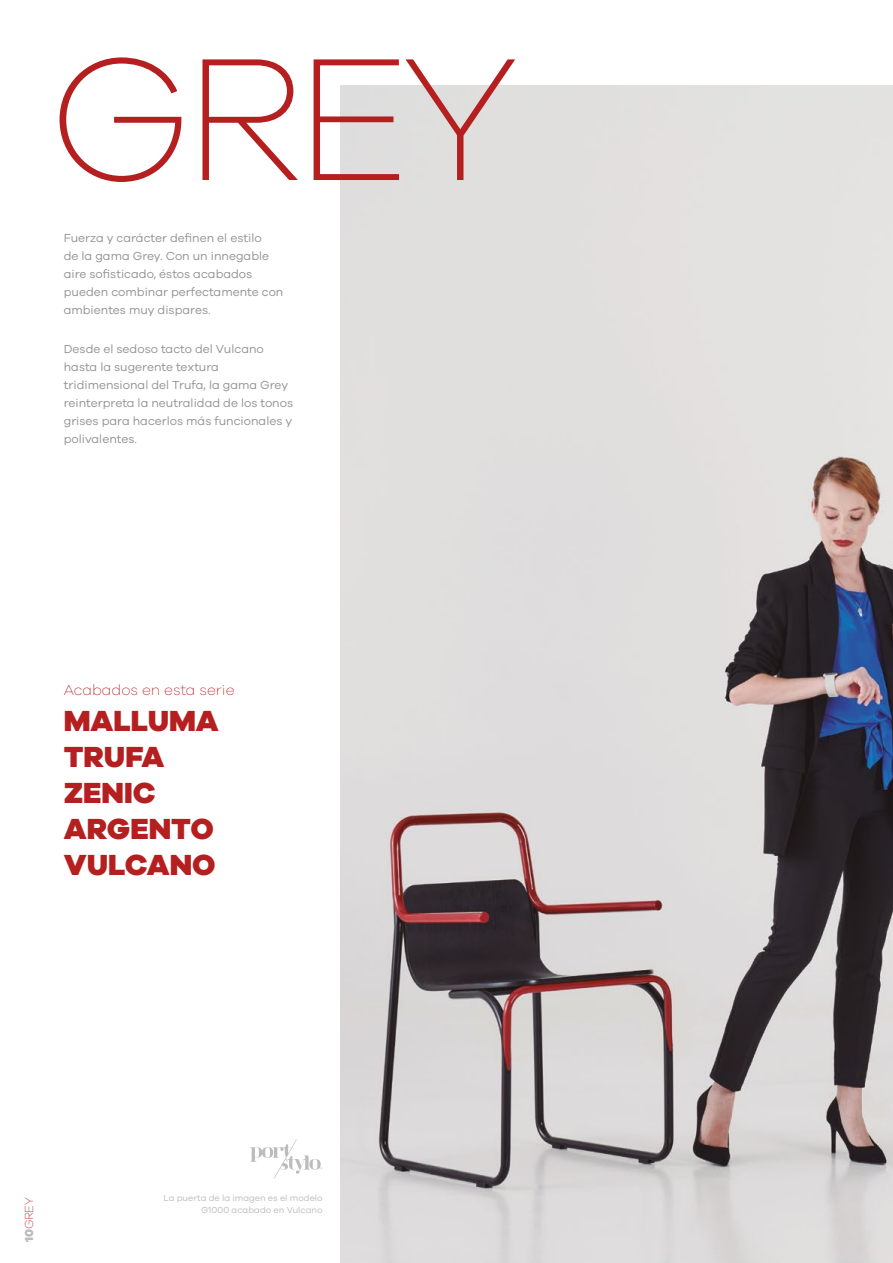
<style>
.page{position:relative;width:893px;height:1263px;background:#fff}
.page>*{position:absolute;margin:0;border:0;box-sizing:border-box;transform-origin:0 0}
.t1{font:200 180px "Galano Grotesque";color:#b51f1f}
.t2{font:800 30px/36px "Galano Grotesque";color:#b51f1f}
.t3{font:200 15px "Galano Grotesque";color:#b51f1f}
.t4{font:12px/18px "Galano Grotesque";color:#929292}
.t5{font:200 12px "Galano Grotesque";color:#b51f1f}
.t6{font:9px/12px "Galano Grotesque";color:#bcbcbc;text-align:right}
.s1{font-weight:800;color:#bcbcbc}
</style>
<div class="page">
<img style="left:340px;top:85px;width:553px;height:1178px">
<svg style="left:250px;top:1140px;width:73px;height:38px"></svg>
<h1 class="t1" style="left:48px;top:12px;width:473px">GREY</h1>
<p class="t4" style="left:64px;top:228px;width:221px">Fuerza y carácter definen el estilo<br>de la gama Grey. Con un innegable aire sofisticado, éstos acabados pueden combinar perfectamente con ambientes muy dispares.</p>
<p class="t4" style="left:64px;top:339px;width:231px">Desde el sedoso tacto del Vulcano hasta la sugerente textura tridimensional del Trufa, la gama Grey reinterpreta la neutralidad de los tonos grises para hacerlos más funcionales y polivalentes.</p>
<p class="t3" style="left:64px;top:681px;width:172px">Acabados en esta serie</p>
<h2 class="t2" style="left:64px;top:702px;width:157px">MALLUMA<br>TRUFA<br>ZENIC<br>ARGENTO<br>VULCANO</h2>
<p class="t5" style="left:22px;top:1242px;width:46px;rotate:-90deg"><span class="s1">10</span>GREY</p>
<p class="t6" style="left:163px;top:1192px;width:161px">La puerta de la imagen es el modelo<br>G1000 acabado en Vulcano</p>
</div>
